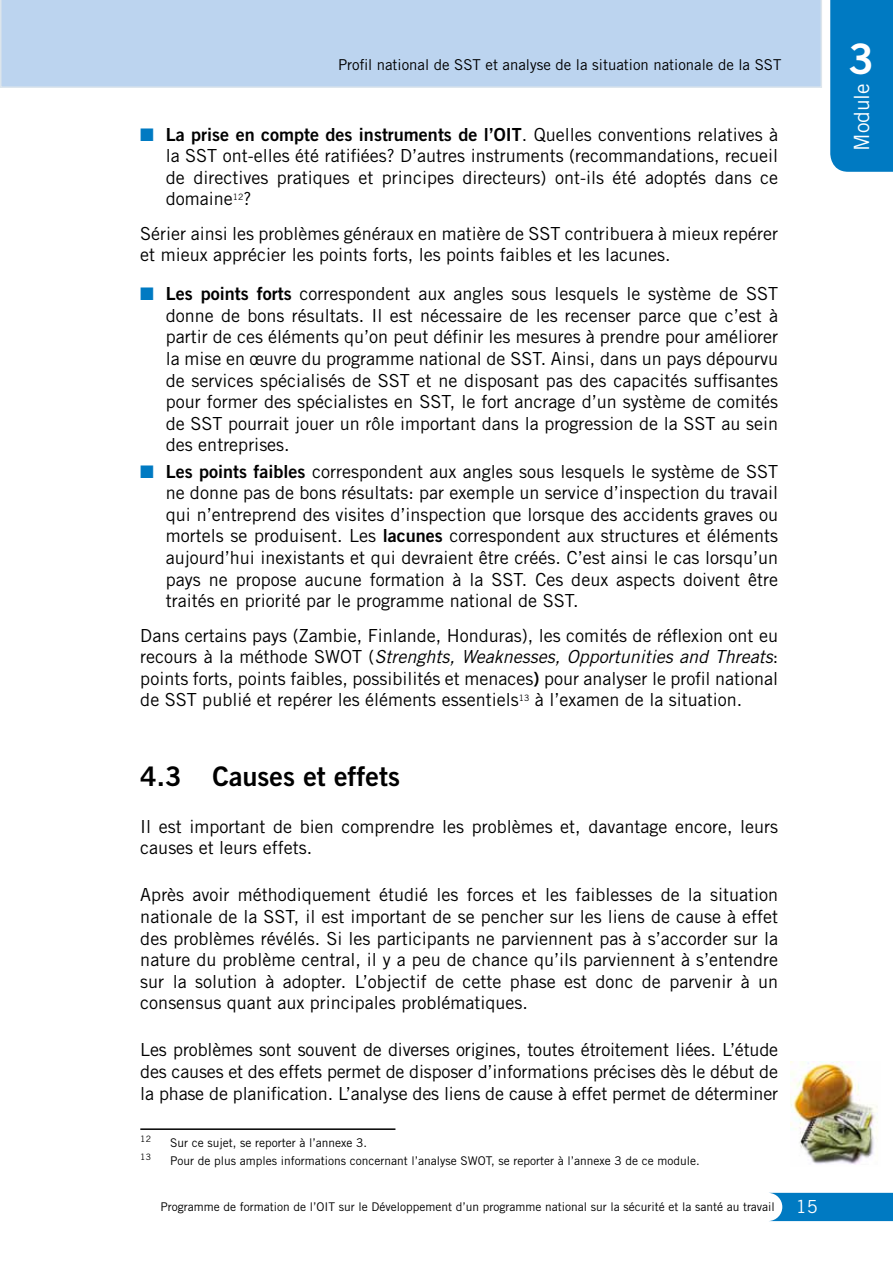
<style>
.page{position:relative;width:893px;height:1263px;background:#fff}
.page>*{position:absolute;margin:0;border:0;box-sizing:border-box;transform-origin:0 0}
.t1{font:42px "Trade Gothic LT Std Bd 2";color:#fff}
.t2{font:27px "Trade Gothic LT Std Bd 2";color:#000}
.t3{font:21px "Trade Gothic LT Std";color:#fff}
.t4{font:18px/21.6px "Trade Gothic LT Std";color:#000;text-align:justify}
.t5{font:18px "Trade Gothic LT Std Bd 2";color:#000}
.t6{font:18px "Trade Gothic LT Std";color:#fff}
.t7{font:15px "Trade Gothic LT Std";color:#000}
.t8{font:12px "Trade Gothic LT Std";color:#000}
.t9{font:8.7px "Trade Gothic LT Std";color:#000}
.s1{font-family:"Dixieland Normal";color:#007ac2}
.s2{font-family:"Trade Gothic LT Std"}
.s3{font-family:"Trade Gothic LT Std Bd 2"}
.s4{font-style:italic}
</style>
<div class="page">
<div style="left:0;top:0;width:822px;height:88px;background:#bcd4ef"></div>
<div style="left:830px;top:0;width:63px;height:172px;background:#007ac2"></div>
<svg style="left:770px;top:1193px;width:123px;height:28px;background:#1384c6"></svg>
<img style="left:791px;top:1061px;width:87px;height:104px">
<hr style="left:140px;top:1128px;width:255px;height:2px;background:#000">
<p class="t7" style="left:338px;top:56px;width:445px">Profil national de SST et analyse de la situation nationale de la SST</p>
<p class="t5" style="left:140px;top:123px;width:639px"><span class="s1">Q</span> La prise en compte des instruments de l’OIT<span class="s2">. Quelles conventions relatives à</span></p>
<p class="t4" style="left:166px;top:145px;width:614px">la SST ont-elles été ratifiées? D’autres instruments (recommandations, recueil de directives pratiques et principes directeurs) ont-ils été adoptés dans ce domaine<sup>12</sup>?</p>
<p class="t4" style="left:140px;top:222px;width:639px">Sérier ainsi les problèmes généraux en matière de SST contribuera à mieux repérer et mieux apprécier les points forts, les points faibles et les lacunes.</p>
<p class="t4" style="left:166px;top:283px;width:614px;text-indent:-26px"><span class="s1">Q</span> <span class="s3">Les points forts</span> correspondent aux angles sous lesquels le système de SST donne de bons résultats. Il est nécessaire de les recenser parce que c’est à partir de ces éléments qu’on peut définir les mesures à prendre pour améliorer la mise en œuvre du programme national de SST. Ainsi, dans un pays dépourvu de services spécialisés de SST et ne disposant pas des capacités suffisantes pour former des spécialistes en SST, le fort ancrage d’un système de comités de SST pourrait jouer un rôle important dans la progression de la SST au sein des entreprises.</p>
<p class="t4" style="left:166px;top:460px;width:614px;text-indent:-26px"><span class="s1">Q</span> <span class="s3">Les points faibles</span> correspondent aux angles sous lesquels le système de SST ne donne pas de bons résultats: par exemple un service d’inspection du travail qui n’entreprend des visites d’inspection que lorsque des accidents graves ou mortels se produisent. Les <span class="s3">lacunes</span> correspondent aux structures et éléments aujourd’hui inexistants et qui devraient être créés. C’est ainsi le cas lorsqu’un pays ne propose aucune formation à la SST. Ces deux aspects doivent être traités en priorité par le programme national de SST.</p>
<p class="t4" style="left:140px;top:624px;width:639px">Dans certains pays (Zambie, Finlande, Honduras), les comités de réflexion ont eu recours à la méthode SWOT (<span class="s4">Strenghts, Weaknesses, Opportunities and Threats</span>: points forts, points faibles, possibilités et menaces<span class="s3">)</span> pour analyser le profil national de SST publié et repérer les éléments essentiels<sup>13</sup> à l’examen de la situation.</p>
<h2 class="t2" style="left:140px;top:759px;width:261px">4.3 Causes et effets</h2>
<p class="t4" style="left:140px;top:815px;width:639px">Il est important de bien comprendre les problèmes et, davantage encore, leurs causes et leurs effets.</p>
<p class="t4" style="left:140px;top:884px;width:639px">Après avoir méthodiquement étudié les forces et les faiblesses de la situation nationale de la SST, il est important de se pencher sur les liens de cause à effet des problèmes révélés. Si les participants ne parviennent pas à s’accorder sur la nature du problème central, il y a peu de chance qu’ils parviennent à s’entendre sur la solution à adopter. L’objectif de cette phase est donc de parvenir à un consensus quant aux principales problématiques.</p>
<p class="t4" style="left:140px;top:1039px;width:639px">Les problèmes sont souvent de diverses origines, toutes étroitement liées. L’étude des causes et des effets permet de disposer d’informations précises dès le début de la phase de planification. L’analyse des liens de cause à effet permet de déterminer</p>
<p class="t9" style="left:140px;top:1134px;width:12px">12</p>
<p class="t8" style="left:170px;top:1136px;width:198px">Sur ce sujet, se reporter à l’annexe 3.</p>
<p class="t9" style="left:140px;top:1152px;width:12px">13</p>
<p class="t8" style="left:170px;top:1154px;width:531px">Pour de plus amples informations concernant l’analyse SWOT, se reporter à l’annexe 3 de ce module.</p>
<p class="t8" style="left:160px;top:1199px;width:616px">Programme de formation de l’OIT sur le Développement d’un programme national sur la sécurité et la santé au travail</p>
<p class="t6" style="left:796px;top:1196px;width:23px">15</p>
<h1 class="t1" style="left:848px;top:33px;width:27px">3</h1>
<p class="t3" style="left:849px;top:151px;width:69px;rotate:-90deg">Module</p>
</div>
